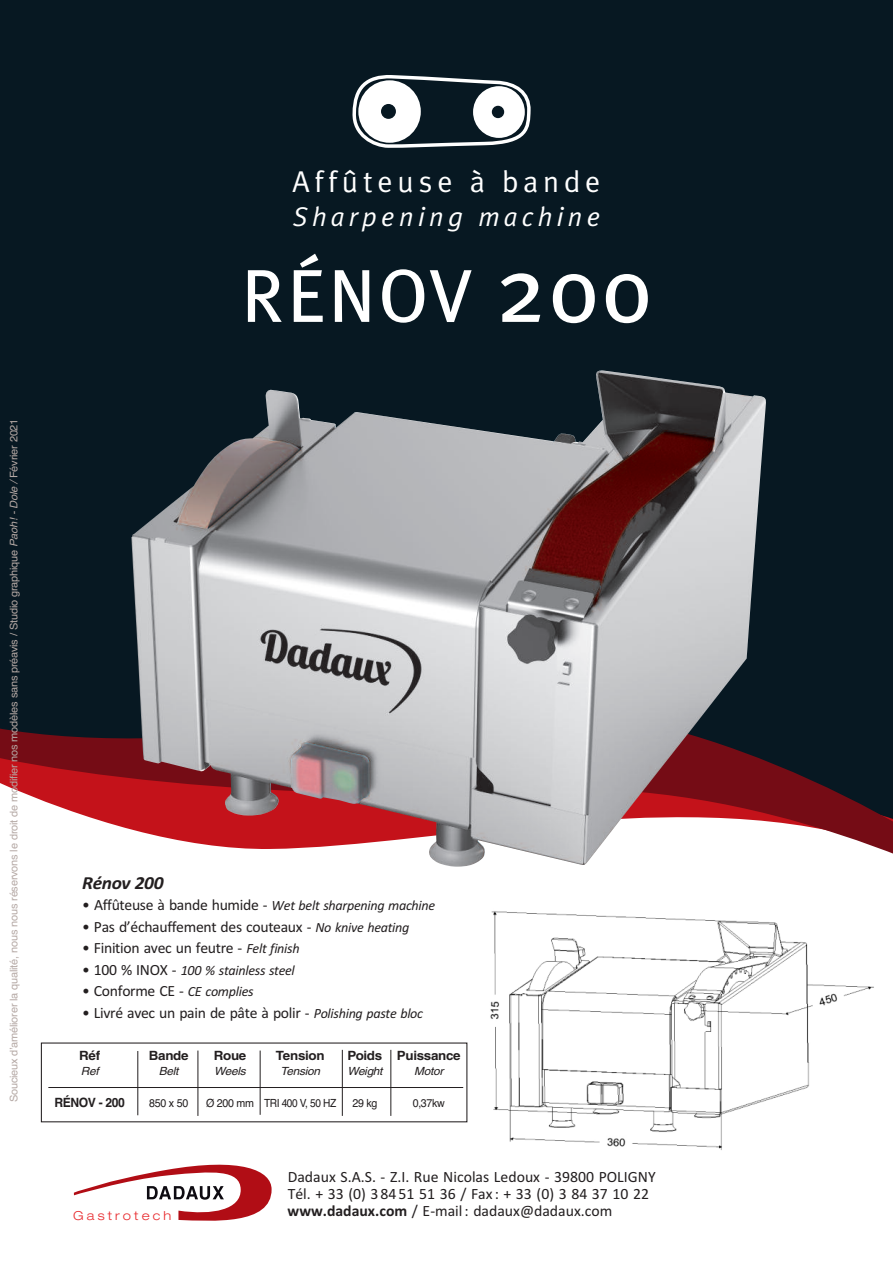
<style>
.page{position:relative;width:893px;height:1263px;background:#fff}
.page>*{position:absolute;margin:0;border:0;box-sizing:border-box;transform-origin:0 0}
.t1{font:75px "Meta Plus";letter-spacing:.03em;color:#fff}
.t2{font:30px "Meta Plus Normal";letter-spacing:.16em;color:#fff}
.t3{font:italic 27px "Meta Plus Normal";letter-spacing:.16em;color:#fff}
.t4{font:italic 700 18.45px "Calibri";letter-spacing:-.02em;color:#231f20;scale:1.05 1}
.t5{font:15.75px "Calibri";letter-spacing:-.02em;color:#231f20}
.t6{font:15.75px/17.2px "Calibri";color:#231f20}
.t7{font:italic 14.1px "Calibri";letter-spacing:-.02em;color:#231f20}
.t8{font:700 12.75px "Helvetica";letter-spacing:-.02em;color:#231f20;scale:1.05 1}
.t9{font:700 12.75px "Helvetica";letter-spacing:-.02em;color:#231f20;scale:.95 1}
.t10{font:300 expanded 12.45px "Helvetica Neue";letter-spacing:.25em;color:#e82a2e}
.t11{font:11.25px "Helvetica";letter-spacing:-.035em;color:#231f20;scale:.95 1}
.t12{font:italic 11.25px "Helvetica";letter-spacing:-.02em;color:#231f20;scale:1.05 1}
.t13{font:10.5px "Helvetica";letter-spacing:-.02em;color:#b5a9a5;scale:1.05 1}
.s1{font-size:93px}
.s2{font-style:italic}
.s3{font-style:normal;font-size:15.75px}
.s4{font-style:italic;font-size:14.1px}
.s5{font-weight:700}
</style>
<div class="page">
<div style="left:0;top:0;width:893px;height:620px;background:#071822"></div>
<svg style="left:0;top:620px;width:893px;height:234px;background:#4d363e"></svg>
<img style="left:131px;top:370px;width:635px;height:497px">
<svg style="left:74px;top:1165px;width:198px;height:56px"></svg>
<hr style="left:137px;top:1051px;width:1px;height:64px;background:#231f20">
<hr style="left:198px;top:1050px;width:1px;height:66px;background:#231f20">
<hr style="left:260px;top:1050px;width:1px;height:65px;background:#231f20">
<hr style="left:342px;top:1050px;width:1px;height:66px;background:#231f20">
<hr style="left:390px;top:1050px;width:1px;height:66px;background:#231f20">
<img style="left:490px;top:911px;width:384px;height:239px">
<svg style="left:351px;top:74px;width:181px;height:75px"></svg>
<hr style="left:48px;top:1087px;width:415px;height:1px;background:#231f20">
<h2 class="t2" style="left:292px;top:164px;width:309px">Affûteuse à bande</h2>
<h3 class="t3" style="left:293px;top:200px;width:309px">Sharpening machine</h3>
<h1 class="t1" style="left:241px;top:252px;width:412px">RÉNOV <span class="s1">200</span></h1>
<p class="t13" style="left:8px;top:1102px;width:653px;rotate:-90deg">Soucieux d’améliorer la qualité, nous nous réservons le droit de modifier nos modèles sans préavis / Studio graphique <span class="s2">Paoh! - Dole /</span> Février 2021</p>
<p class="t4" style="left:82px;top:871px;width:79px">Rénov 200</p>
<p class="t7" style="left:82px;top:897px;width:355px"><span class="s3">• Affûteuse à bande humide -</span> Wet belt sharpening machine</p>
<p class="t5" style="left:82px;top:917px;width:329px">• Pas d’échauffement des couteaux - <span class="s4">No knive heating</span></p>
<p class="t5" style="left:82px;top:938px;width:219px">• Finition avec un feutre - <span class="s4">Felt finish</span></p>
<p class="t7" style="left:82px;top:962px;width:214px"><span class="s3">• 100 % INOX -</span> 100 % stainless steel</p>
<p class="t5" style="left:82px;top:981px;width:173px">• Conforme CE - <span class="s4">CE complies</span></p>
<p class="t5" style="left:82px;top:1003px;width:342px">• Livré avec un pain de pâte à polir - <span class="s4">Polishing paste bloc</span></p>
<p class="t8" style="left:79px;top:1050px;width:21px">Réf</p>
<p class="t8" style="left:149px;top:1050px;width:39px">Bande</p>
<p class="t8" style="left:214px;top:1050px;width:33px">Roue</p>
<p class="t8" style="left:276px;top:1050px;width:48px">Tension</p>
<p class="t8" style="left:348px;top:1050px;width:109px">Poids Puissance</p>
<p class="t12" style="left:81px;top:1066px;width:19px">Ref</p>
<p class="t12" style="left:159px;top:1066px;width:20px">Belt</p>
<p class="t12" style="left:214px;top:1066px;width:32px">Weels</p>
<p class="t12" style="left:281px;top:1066px;width:39px">Tension</p>
<p class="t12" style="left:347px;top:1066px;width:35px">Weight</p>
<p class="t12" style="left:414px;top:1066px;width:29px">Motor</p>
<p class="t9" style="left:54px;top:1095px;width:76px">RÉNOV - 200</p>
<p class="t11" style="left:149px;top:1096px;width:43px">850 x 50</p>
<p class="t11" style="left:206px;top:1096px;width:139px">Ø 200 mm TRI 400 V, 50 HZ</p>
<p class="t11" style="left:352px;top:1096px;width:28px">29 kg</p>
<p class="t11" style="left:413px;top:1096px;width:35px">0,37kw</p>
<p class="t6" style="left:288px;top:1168px;width:369px">Dadaux S.A.S. - Z.I. Rue Nicolas Ledoux - 39800 POLIGNY<br>Tél. + 33 (0) 38451 51 36 / Fax: + 33 (0) 3 84 37 10 22</p>
<p class="t10" style="left:73px;top:1211px;width:99px">Gastrotech</p>
<p class="t6" style="left:288px;top:1202px;width:326px"><span class="s5">www.dadaux.com</span> / E-mail: dadaux@dadaux.com</p>
</div>
